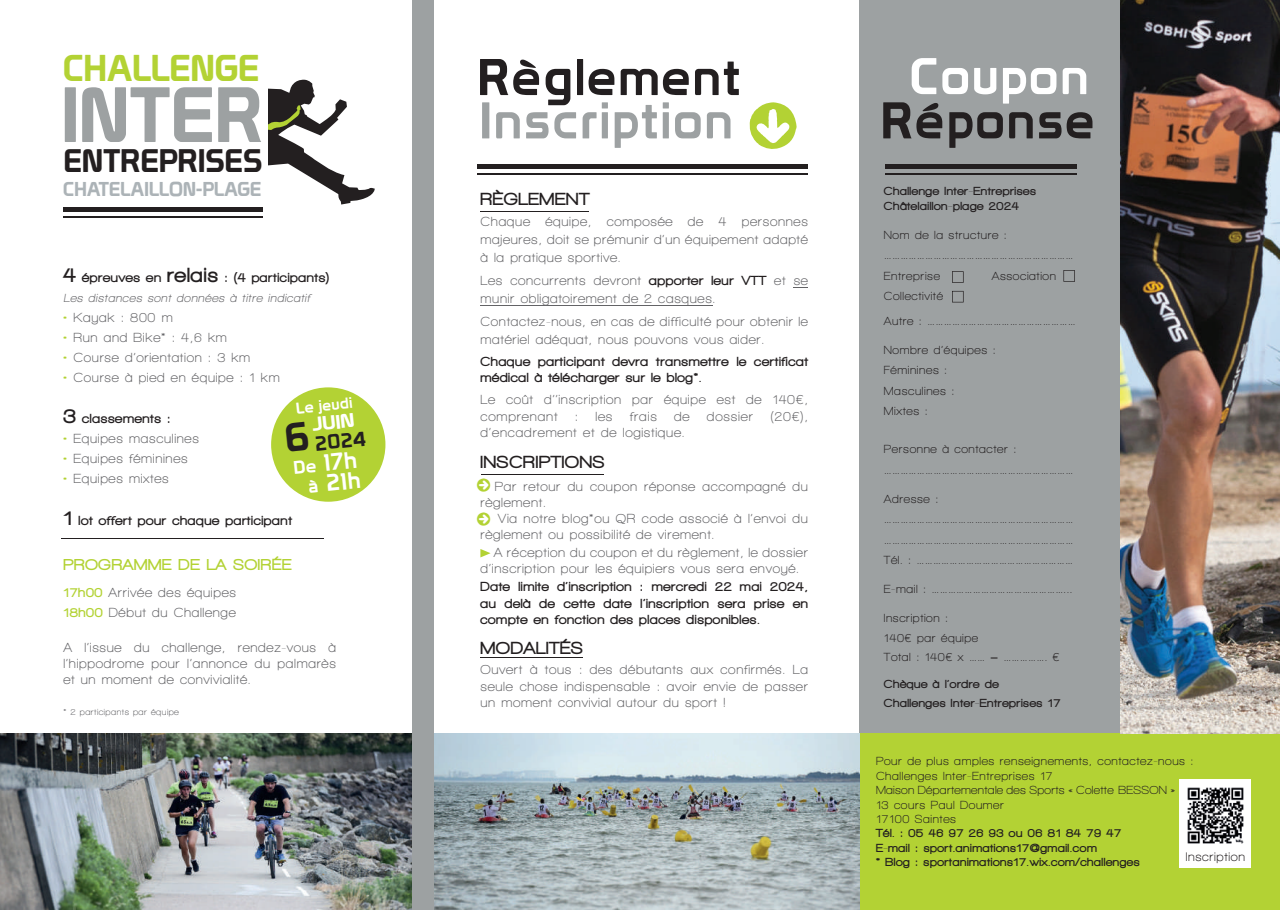
<style>
.page{position:relative;width:1280px;height:910px;background:#fff}
.page>*{position:absolute;margin:0;border:0;box-sizing:border-box;transform-origin:0 0}
.t1{font:76.35px "Prototype";color:#9da1a2}
.t2{font:50.25px "Prototype";letter-spacing:.05em;color:#231f20}
.t3{font:50.25px "Prototype";letter-spacing:.05em;color:#9da1a2}
.t4{font:50.25px "Prototype";letter-spacing:.05em;color:#fff}
.t5{font:36.45px "Prototype";color:#b3d234}
.t6{font:31.8px "Prototype";color:#231f20}
.t7{font:23.1px/20.7px "Prototype";color:#fff;text-align:center}
.t8{font:20.1px "Prototype";color:#231f20}
.t9{font:19.65px "Prototype";color:#acb3b7}
.t10{font:19.2px "Prototype";color:#fff;scale:1.11 1}
.t11{font:900 18px "Walkway";letter-spacing:.05em;color:#231f20}
.t12{font:900 16.2px "Walkway";letter-spacing:.05em;color:#b3d234}
.t13{font:15px "Prototype";color:#fff}
.t14{font:700 13.5px/16.2px "Walkway";letter-spacing:.05em;color:#636366}
.t15{font:900 13.5px/16.2px "Walkway";letter-spacing:.05em;color:#231f20}
.t16{font:700 12.75px "Walkway";letter-spacing:.05em;color:#231f20}
.t17{font:700 12px/20.5px "Walkway";letter-spacing:.05em;color:#231f20}
.t18{font:900 12px/14.4px "Walkway";letter-spacing:.05em;color:#231f20}
.t19{font:italic 700 12px "Walkway";color:#636366}
.t20{font:700 9px "Walkway";letter-spacing:.05em;color:#636366}
.s1{font-size:21px}
.s2{font-weight:900;color:#b3d234}
.s3{font-size:15.6px}
.s4{font-size:39.45px}
.s5{font-size:17.85px}
.s6{font-weight:900;color:#231f20}
</style>
<div class="page">
<div style="left:271px;top:387px;width:114px;height:115px;background:#b3d234;border-radius:50%"></div>
<div style="left:859px;top:0;width:421px;height:781px;background:#9da1a2"></div>
<div style="left:859px;top:734px;width:421px;height:176px;background:#b3d234"></div>
<svg style="left:268px;top:79px;width:107px;height:126px"></svg>
<svg style="left:794px;top:287px;width:14px;height:1px"></svg>
<hr style="left:480px;top:305px;width:233px;height:1px;background:#636366">
<svg style="left:952px;top:271px;width:12px;height:12px"></svg>
<svg style="left:1063px;top:270px;width:12px;height:12px"></svg>
<svg style="left:952px;top:291px;width:12px;height:11px"></svg>
<hr style="left:63px;top:208px;width:200px;height:4px;background:#231f20">
<hr style="left:63px;top:216px;width:200px;height:2px;background:#231f20">
<div style="left:478px;top:164px;width:330px;height:5px;background:#231f20"></div>
<hr style="left:478px;top:173px;width:330px;height:2px;background:#231f20">
<div style="left:885px;top:164px;width:192px;height:5px;background:#231f20"></div>
<hr style="left:885px;top:173px;width:192px;height:2px;background:#231f20">
<hr style="left:62px;top:538px;width:262px;height:1px;background:#231f20">
<hr style="left:480px;top:211px;width:109px;height:1px;background:#231f20">
<hr style="left:480px;top:474px;width:123px;height:1px;background:#231f20">
<hr style="left:480px;top:657px;width:103px;height:1px;background:#231f20">
<img style="left:0;top:734px;width:412px;height:176px">
<img style="left:434px;top:734px;width:425px;height:176px">
<img style="left:1120px;top:0;width:160px;height:734px">
<svg style="left:480px;top:549px;width:11px;height:8px"></svg>
<div style="left:412px;top:0;width:22px;height:910px;background:#9da1a2"></div>
<div style="left:1179px;top:779px;width:72px;height:89px;background:#fff"></div>
<img style="left:1187px;top:787px;width:57px;height:57px">
<h3 class="t5" style="left:63px;top:46px;width:198px">CHALLENGE</h3>
<h1 class="t1" style="left:62px;top:69px;width:203px">INTER</h1>
<h3 class="t6" style="left:64px;top:142px;width:200px">ENTREPRISES</h3>
<h3 class="t9" style="left:63px;top:178px;width:200px">CHATELAILLON-PLAGE</h3>
<p class="t15" style="left:63px;top:269px;width:267px"><span class="s1">4</span> épreuves en <span class="s1">relais</span> : (4 participants)</p>
<p class="t19" style="left:63px;top:291px;width:248px">Les distances sont données à titre indicatif</p>
<p class="t14" style="left:63px;top:309px;width:111px"><span class="s2">•</span> Kayak : 800 m</p>
<p class="t14" style="left:63px;top:329px;width:165px"><span class="s2">•</span> Run and Bike* : 4,6 km</p>
<p class="t14" style="left:63px;top:349px;width:188px"><span class="s2">•</span> Course d’orientation : 3 km</p>
<p class="t14" style="left:63px;top:369px;width:218px"><span class="s2">•</span> Course à pied en équipe : 1 km</p>
<p class="t15" style="left:63px;top:411px;width:109px"><span class="s1">3</span> classements :</p>
<p class="t14" style="left:63px;top:431px;width:137px"><span class="s2">•</span> Equipes masculines</p>
<p class="t14" style="left:63px;top:451px;width:126px"><span class="s2">•</span> Equipes féminines</p>
<p class="t14" style="left:63px;top:471px;width:107px"><span class="s2">•</span> Equipes mixtes</p>
<p class="t15" style="left:63px;top:512px;width:230px"><span class="s1">1</span> lot offert pour chaque participant</p>
<p class="t12" style="left:63px;top:556px;width:229px">PROGRAMME DE LA SOIRÉE</p>
<p class="t14" style="left:63px;top:583px;width:174px;line-height:20px"><span class="s2">17h00</span> Arrivée des équipes<br><span class="s2">18h00</span> Début du Challenge</p>
<p class="t14" style="left:63px;top:639px;width:274px;text-align:justify">A l’issue du challenge, rendez-vous à l’hippodrome pour l’annonce du palmarès et un moment de convivialité.</p>
<p class="t20" style="left:63px;top:707px;width:117px">* 2 participants par équipe</p>
<p class="t13" style="left:295px;top:399px;width:58px;rotate:-6deg"><span class="s3">Le</span> jeudi</p>
<h3 class="t10" style="left:311px;top:413px;width:39px;rotate:-6deg">JUIN</h3>
<h3 class="t8" style="left:285px;top:435px;width:81px;rotate:-6deg"><span class="s4">6</span> 2024</h3>
<h3 class="t7" style="left:292px;top:456px;width:66px;rotate:-6deg"><span class="s5">De</span> 17h <span class="s5">à</span> 21h</h3>
<h2 class="t2" style="left:478px;top:47px;width:264px">Règlement</h2>
<h2 class="t3" style="left:480px;top:91px;width:254px">Inscription</h2>
<h3 class="t11" style="left:480px;top:189px;width:110px">RÈGLEMENT</h3>
<p class="t14" style="left:480px;top:212px;width:329px;line-height:18px;text-align:justify">Chaque équipe, composée de 4 personnes majeures, doit se prémunir d’un équipement adapté à la pratique sportive.</p>
<p class="t14" style="left:480px;top:272px;width:329px;line-height:18px">Les concurrents devront <span class="s6">apporter leur VTT</span> et se munir obligatoirement de 2 casques.</p>
<p class="t14" style="left:480px;top:312px;width:329px;line-height:18px">Contactez-nous, en cas de difficulté pour obtenir le matériel adéquat, nous pouvons vous aider.</p>
<p class="t15" style="left:480px;top:353px;width:329px">Chaque participant devra transmettre le certificat médical à télécharger sur le blog*.</p>
<p class="t14" style="left:480px;top:391px;width:329px">Le coût d’’inscription par équipe est de 140€, comprenant</p>
<p class="t14" style="left:575px;top:408px;width:5px">:</p>
<p class="t14" style="left:595px;top:408px;width:19px">les</p>
<p class="t14" style="left:630px;top:408px;width:29px">frais</p>
<p class="t14" style="left:674px;top:408px;width:17px">de</p>
<p class="t14" style="left:707px;top:408px;width:48px">dossier</p>
<p class="t14" style="left:770px;top:408px;width:39px">(20€),</p>
<p class="t14" style="left:480px;top:424px;width:206px">d’encadrement et de logistique.</p>
<h3 class="t11" style="left:480px;top:453px;width:125px">INSCRIPTIONS</h3>
<p class="t14" style="left:480px;top:478px;width:329px;text-indent:14px">Par retour du coupon réponse accompagné du règlement.</p>
<p class="t14" style="left:480px;top:510px;width:329px;text-indent:17px">Via notre blog*ou QR code associé à l’envoi du règlement ou possibilité de virement.</p>
<p class="t14" style="left:480px;top:544px;width:329px;text-indent:13px">A réception du coupon et du règlement, le dossier d’inscription pour les équipiers vous sera envoyé.</p>
<p class="t15" style="left:480px;top:579px;width:329px;text-align:justify">Date limite d’inscription : mercredi 22 mai 2024, au delà de cette date l’inscription sera prise en compte en fonction des places disponibles.</p>
<h3 class="t11" style="left:480px;top:638px;width:104px">MODALITÉS</h3>
<p class="t14" style="left:480px;top:661px;width:329px;text-align:justify">Ouvert à tous : des débutants aux confirmés. La seule chose indispensable : avoir envie de passer un moment convivial autour du sport !</p>
<h2 class="t4" style="left:910px;top:46px;width:180px">Coupon</h2>
<h2 class="t2" style="left:881px;top:91px;width:214px">Réponse</h2>
<p class="t18" style="left:884px;top:183px;width:154px;line-height:15px">Challenge Inter-Entreprises<br>Châtelaillon-plage 2024</p>
<p class="t17" style="left:884px;top:224px;width:191px">Nom de la structure : ……………………………………………………………<br>Entreprise</p>
<p class="t17" style="left:992px;top:265px;width:66px">Association</p>
<p class="t17" style="left:884px;top:284px;width:193px;line-height:24.8px">Collectivité<br>Autre : ………………………………………………</p>
<p class="t17" style="left:884px;top:339px;width:113px">Nombre d’équipes :<br>Féminines :<br>Masculines :<br>Mixtes :</p>
<p class="t17" style="left:884px;top:439px;width:191px">Personne à contacter : ……………………………………………………………</p>
<p class="t17" style="left:884px;top:488px;width:191px">Adresse : …………………………………………………………… ……………………………………………………………<br>Tél. : …………………………………………………</p>
<p class="t17" style="left:884px;top:579px;width:190px">E-mail : …………………………………………...</p>
<p class="t17" style="left:884px;top:609px;width:177px;line-height:19.2px">Inscription :<br>140€ par équipe<br>Total : 140€ x …… = ……………. €</p>
<p class="t18" style="left:884px;top:674px;width:178px;line-height:19.2px">Chèque à l’ordre de<br>Challenges Inter-Entreprises 17</p>
<p class="t17" style="left:876px;top:754px;width:319px;line-height:14.4px">Pour de plus amples renseignements, contactez-nous :<br>Challenges Inter-Entreprises 17<br>Maison Départementale des Sports « Colette BESSON »<br>13 cours Paul Doumer<br>17100 Saintes</p>
<p class="t18" style="left:876px;top:826px;width:265px">Tél. : 05 46 97 26 93 ou 06 81 84 79 47<br>E-mail : sport.animations17@gmail.com<br>* Blog : sportanimations17.wix.com/challenges</p>
<p class="t16" style="left:1186px;top:850px;width:61px">Inscription</p>
</div>
